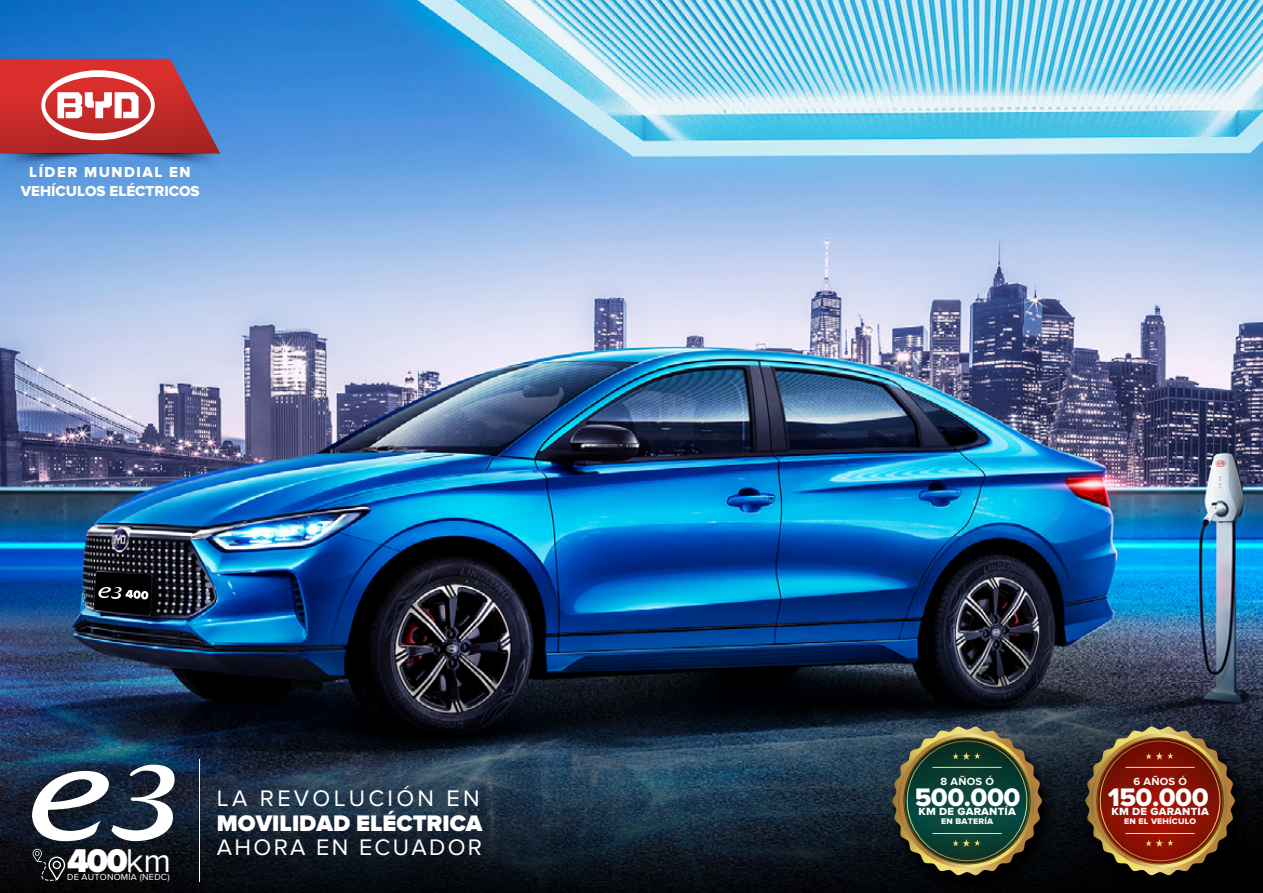
<style>
.page{position:relative;width:1263px;height:893px;background:#fff}
.page>*{position:absolute;margin:0;border:0;box-sizing:border-box;transform-origin:0 0}
.t1{font:900 34.05px "Proxima Nova";color:#fff}
.t2{font:26.25px "Proxima Nova Extrabld";letter-spacing:-.02em;color:#fff;scale:1.04 1}
.t3{font:900 23.4px "Proxima Nova";color:#fff}
.t4{font:23.4px "Proxima Nova";letter-spacing:.14em;color:#fff}
.t5{font:23.4px "Proxima Nova";letter-spacing:.1em;color:#fff}
.t6{font:15px "Proxima Nova Extrabld";color:#fff}
.t7{font:15px "Proxima Nova Extrabld";letter-spacing:.1em;color:#fff}
.t8{font:10.8px "Proxima Nova Extrabld";letter-spacing:.02em;color:#fff;scale:1.04 1}
.t9{font:700 10.8px "Proxima Nova";letter-spacing:.02em;color:#fff;scale:1.04 1}
.t10{font:9.15px "Proxima Nova";letter-spacing:.025em;color:#fff}
.t11{font:8.4px "Proxima Nova Extrabld";letter-spacing:.02em;color:#fff;scale:1.04 1}
.s1{font-weight:400}
</style>
<div class="page">
<img style="left:0;top:0;width:1263px;height:592px">
<img style="left:0;top:592px;width:1263px;height:47px">
<img style="left:0;top:639px;width:1263px;height:254px">
<img style="left:0;top:154px;width:220px;height:18px">
<svg style="left:0;top:59px;width:220px;height:95px;background:#bd5259"></svg>
<hr style="left:200px;top:759px;width:1px;height:123px;background:#fff">
<svg style="left:32px;top:763px;width:144px;height:78px"></svg>
<svg style="left:33px;top:849px;width:32px;height:32px"></svg>
<img style="left:885px;top:725px;width:174px;height:168px">
<svg style="left:892px;top:726px;width:150px;height:149px;background:#374e39"></svg>
<img style="left:1078px;top:725px;width:174px;height:168px">
<svg style="left:1085px;top:726px;width:150px;height:149px;background:#78331b"></svg>
<svg style="left:94px;top:572px;width:58px;height:43px;background:#1b1c1e"></svg>
<h3 class="t7" style="left:29px;top:163px;width:163px">LÍDER MUNDIAL EN</h3>
<h3 class="t6" style="left:21px;top:182px;width:180px">VEHÍCULOS ELÉCTRICOS</h3>
<h1 class="t1" style="left:67px;top:840px;width:106px">400<span class="s1">km</span></h1>
<p class="t10" style="left:67px;top:872px;width:104px">DE AUTONOMÍA (NEDC)</p>
<h3 class="t4" style="left:217px;top:785px;width:264px">LA REVOLUCIÓN EN</h3>
<h3 class="t3" style="left:217px;top:810px;width:267px">MOVILIDAD ELÉCTRICA</h3>
<h3 class="t5" style="left:217px;top:834px;width:267px">AHORA EN ECUADOR</h3>
<p class="t9" style="left:940px;top:775px;width:53px">8 AÑOS Ó</p>
<p class="t11" style="left:941px;top:816px;width:51px">EN BATERÍA</p>
<h2 class="t2" style="left:915px;top:782px;width:103px">500.000</h2>
<p class="t8" style="left:918px;top:806px;width:95px">KM DE GARANTÍA</p>
<p class="t9" style="left:1133px;top:775px;width:53px">6 AÑOS Ó</p>
<p class="t11" style="left:1124px;top:816px;width:71px">EN EL VEHÍCULO</p>
<h2 class="t2" style="left:1108px;top:782px;width:99px">150.000</h2>
<p class="t8" style="left:1111px;top:806px;width:95px">KM DE GARANTÍA</p>
</div>
